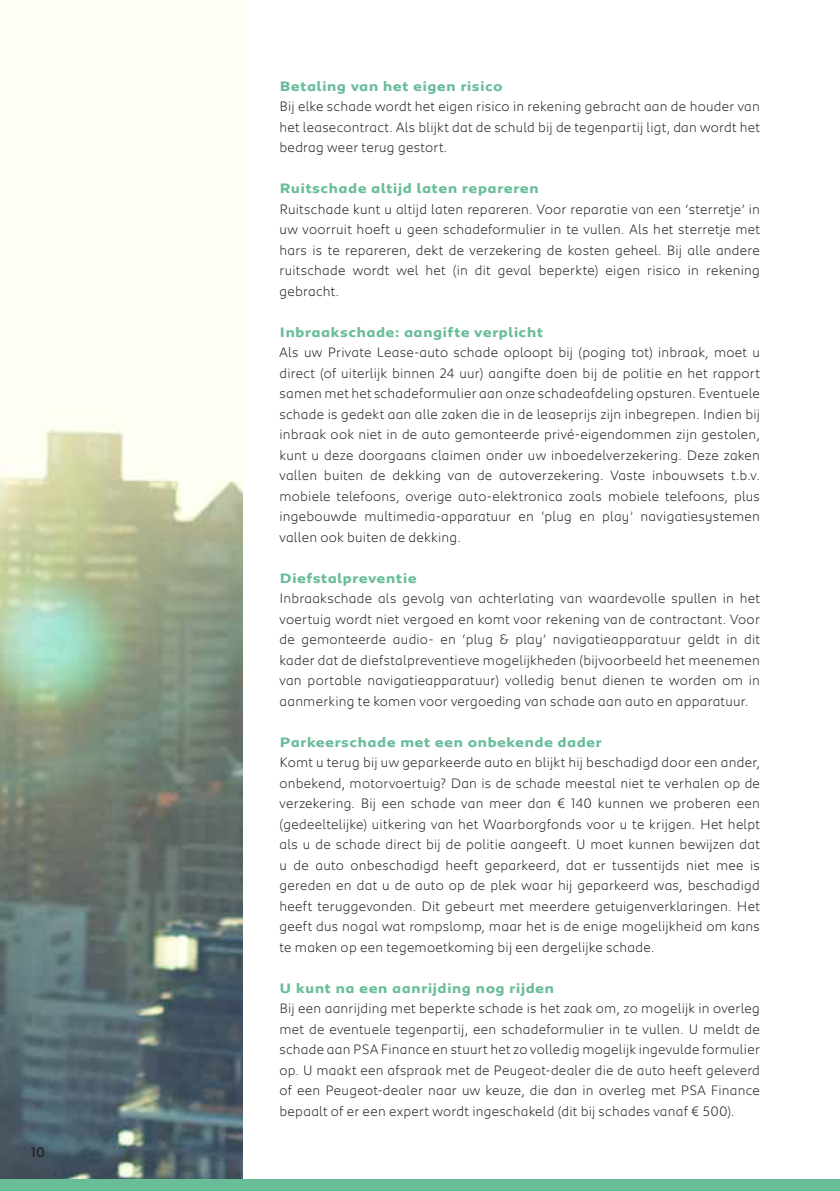
<style>
.page{position:relative;width:840px;height:1191px;background:#fff}
.page>*{position:absolute;margin:0;border:0;box-sizing:border-box;transform-origin:0 0}
.t1{font:300 14px/20.4px "Peugeot";letter-spacing:.02em;color:#1d1d1b;text-align:justify}
.t2{font:700 14px "Peugeot Expanded";letter-spacing:.015em;color:#69bd99}
.t3{font:14px "Peugeot";color:#1d1d1b}
</style>
<div class="page">
<img style="left:0;top:410px;width:242px;height:769px">
<div style="left:0;top:1179px;width:839px;height:12px;background:#69bd99"></div>
<p class="t3" style="left:31px;top:1142px;width:15px">10</p>
<p class="t2" style="left:279px;top:76px;width:224px">Betaling van het eigen risico</p>
<p class="t1" style="left:279px;top:95px;width:481px">Bij elke schade wordt het eigen risico in rekening gebracht aan de houder van het leasecontract. Als blijkt dat de schuld bij de tegenpartij ligt, dan wordt het bedrag weer terug gestort.</p>
<p class="t2" style="left:279px;top:179px;width:261px">Ruitschade altijd laten repareren</p>
<p class="t1" style="left:279px;top:198px;width:481px">Ruitschade kunt u altijd laten repareren. Voor reparatie van een ‘sterretje’ in uw voorruit hoeft u geen schadeformulier in te vullen. Als het sterretje met hars is te repareren, dekt de verzekering de kosten geheel. Bij alle andere ruitschade wordt wel het (in dit geval beperkte) eigen risico in rekening gebracht.</p>
<p class="t2" style="left:279px;top:322px;width:265px">Inbraakschade: aangifte verplicht</p>
<p class="t1" style="left:279px;top:341px;width:481px">Als uw Private Lease-auto schade oploopt bij (poging tot) inbraak, moet u direct (of uiterlijk binnen 24 uur) aangifte doen bij de politie en het rapport samen met het schadeformulier aan onze schadeafdeling opsturen. Eventuele schade is gedekt aan alle zaken die in de leaseprijs zijn inbegrepen. Indien bij inbraak ook niet in de auto gemonteerde privé-eigendommen zijn gestolen, kunt u deze doorgaans claimen onder uw inboedelverzekering. Deze zaken vallen buiten de dekking van de autoverzekering. Vaste inbouwsets t.b.v. mobiele telefoons, overige auto-elektronica zoals mobiele telefoons, plus ingebouwde multimedia-apparatuur en ‘plug en play’ navigatiesystemen vallen ook buiten de dekking.</p>
<p class="t2" style="left:279px;top:568px;width:138px">Diefstalpreventie</p>
<p class="t1" style="left:279px;top:587px;width:481px">Inbraakschade als gevolg van achterlating van waardevolle spullen in het voertuig wordt niet vergoed en komt voor rekening van de contractant. Voor de gemonteerde audio- en ‘plug &amp; play’ navigatieapparatuur geldt in dit kader dat de diefstalpreventieve mogelijkheden (bijvoorbeeld het meenemen van portable navigatieapparatuur) volledig benut dienen te worden om in aanmerking te komen voor vergoeding van schade aan auto en apparatuur.</p>
<p class="t2" style="left:279px;top:732px;width:324px">Parkeerschade met een onbekende dader</p>
<p class="t1" style="left:279px;top:751px;width:481px">Komt u terug bij uw geparkeerde auto en blijkt hij beschadigd door een ander, onbekend, motorvoertuig? Dan is de schade meestal niet te verhalen op de verzekering. Bij een schade van meer dan € 140 kunnen we proberen een (gedeeltelijke) uitkering van het Waarborgfonds voor u te krijgen. Het helpt als u de schade direct bij de politie aangeeft. U moet kunnen bewijzen dat u de auto onbeschadigd heeft geparkeerd, dat er tussentijds niet mee is gereden en dat u de auto op de plek waar hij geparkeerd was, beschadigd heeft teruggevonden. Dit gebeurt met meerdere getuigenverklaringen. Het geeft dus nogal wat rompslomp, maar het is de enige mogelijkheid om kans te maken op een tegemoetkoming bij een dergelijke schade.</p>
<p class="t2" style="left:279px;top:978px;width:276px">U kunt na een aanrijding nog rijden</p>
<p class="t1" style="left:279px;top:997px;width:481px">Bij een aanrijding met beperkte schade is het zaak om, zo mogelijk in overleg met de eventuele tegenpartij, een schadeformulier in te vullen. U meldt de schade aan PSA Finance en stuurt het zo volledig mogelijk ingevulde formulier op. U maakt een afspraak met de Peugeot-dealer die de auto heeft geleverd of een Peugeot-dealer naar uw keuze, die dan in overleg met PSA Finance bepaalt of er een expert wordt ingeschakeld (dit bij schades vanaf € 500).</p>
</div>
